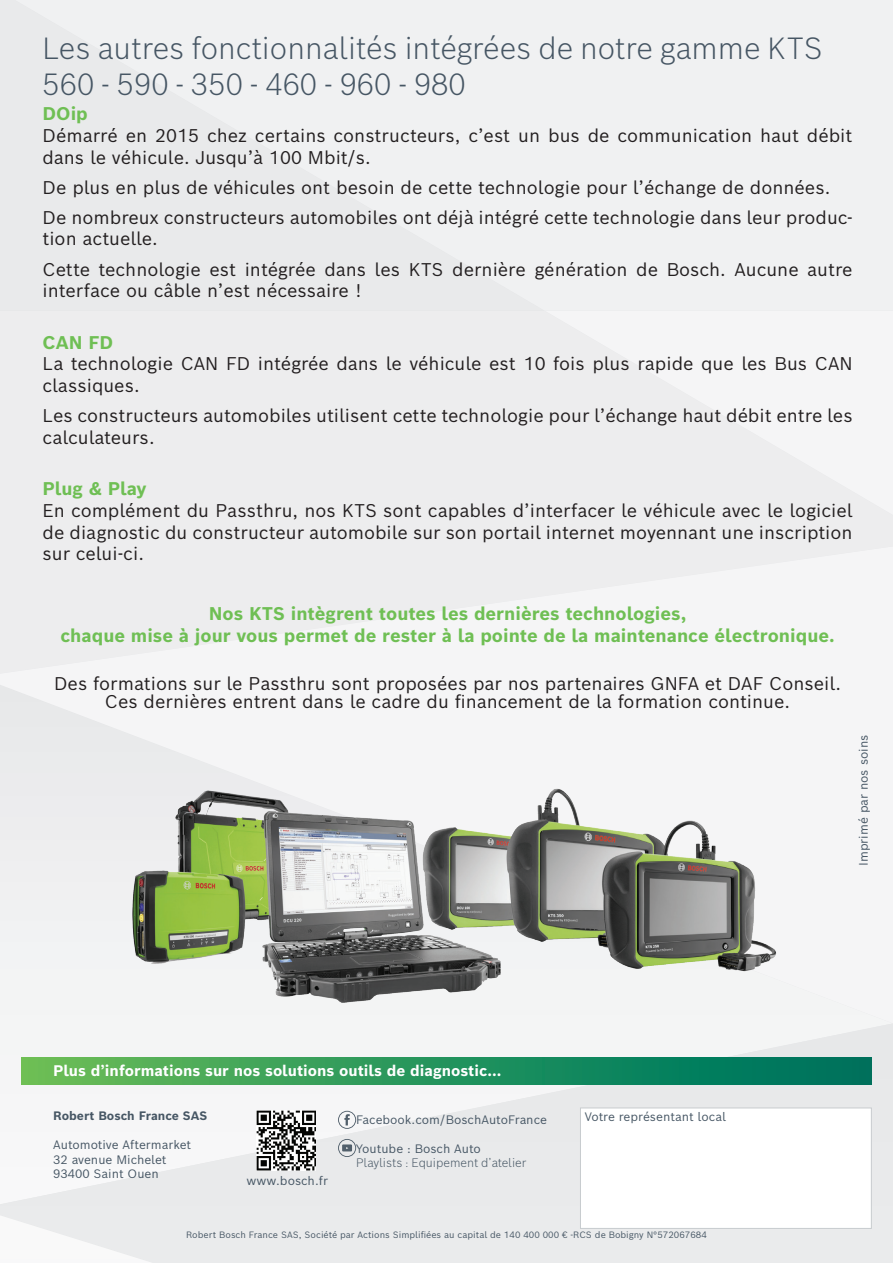
<style>
.page{position:relative;width:893px;height:1263px;background:#fff}
.page>*{position:absolute;margin:0;border:0;box-sizing:border-box;transform-origin:0 0}
.t1{font:300 30px/36px "Bosch Sans";color:#465664}
.t2{font:18px/21.6px "Bosch Sans";color:#231f20}
.t3{font:700 18px/21.6px "Bosch Sans";color:#6fbf54;text-align:center}
.t4{font:700 15px "Bosch Sans";color:#fff}
.t5{font:12px/14.4px "Bosch Sans";color:#465664}
.t6{font:300 12px "Bosch Sans";color:#465664}
.t7{font:700 12px "Bosch Sans";color:#465664}
.t8{font:9px "Bosch Sans";color:#465664}
</style>
<div class="page">
<svg style="left:0;top:1023px;width:893px;height:240px"></svg>
<svg style="left:0;top:1215px;width:153px;height:48px"></svg>
<div style="left:0;top:311px;width:893px;height:235px;background:#ededee"></div>
<div style="left:545px;top:311px;width:348px;height:204px;background:#eeeeef"></div>
<div style="left:0;top:0;width:15px;height:311px;background:#e9eaeb"></div>
<div style="left:15px;top:0;width:878px;height:311px;background:#f0f1f2"></div>
<div style="left:0;top:546px;width:893px;height:477px;background:#f5f5f6"></div>
<img style="left:256px;top:1111px;width:60px;height:59px">
<svg style="left:338px;top:1111px;width:18px;height:18px"></svg>
<svg style="left:338px;top:1139px;width:18px;height:18px"></svg>
<div style="left:580px;top:1107px;width:292px;height:122px;background:#fff;border:1px solid #c8cccf"></div>
<div style="left:21px;top:1057px;width:851px;height:27px;background:linear-gradient(to right,#66bc57,#006e5f)"></div>
<img style="left:118px;top:765px;width:662px;height:250px">
<h1 class="t1" style="left:43px;top:29px;width:782px">Les autres fonctionnalités intégrées de notre gamme KTS<br>560 - 590 - 350 - 460 - 960 - 980</h1>
<p class="t3" style="left:43px;top:103px;width:47px">DOip</p>
<p class="t2" style="left:43px;top:124px;width:812px">Démarré en 2015 chez certains constructeurs, c’est un bus de communication haut débit dans le véhicule. Jusqu’à 100 Mbit/s.</p>
<p class="t2" style="left:43px;top:171px;width:812px;line-height:30.2px">De plus en plus de véhicules ont besoin de cette technologie pour l’échange de données.<br>De nombreux constructeurs automobiles ont déjà intégré cette technologie dans leur produc-</p>
<p class="t2" style="left:43px;top:223px;width:811px;line-height:30.2px">tion actuelle.<br>Cette technologie est intégrée dans les KTS dernière génération de Bosch. Aucune autre</p>
<p class="t2" style="left:43px;top:279px;width:320px">interface ou câble n’est nécessaire !</p>
<p class="t3" style="left:43px;top:331px;width:72px">CAN FD</p>
<p class="t2" style="left:43px;top:352px;width:811px">La technologie CAN FD intégrée dans le véhicule est 10 fois plus rapide que les Bus CAN classiques.</p>
<p class="t2" style="left:43px;top:404px;width:812px">Les constructeurs automobiles utilisent cette technologie pour l’échange haut débit entre les calculateurs.</p>
<p class="t3" style="left:43px;top:478px;width:106px">Plug &amp; Play</p>
<p class="t2" style="left:43px;top:499px;width:812px;text-align:justify">En complément du Passthru, nos KTS sont capables d’interfacer le véhicule avec le logiciel de diagnostic du constructeur automobile sur son portail internet moyennant une inscription sur celui-ci.</p>
<p class="t3" style="left:60px;top:603px;width:776px">Nos KTS intègrent toutes les dernières technologies,<br>chaque mise à jour vous permet de rester à la pointe de la maintenance électronique.</p>
<p class="t2" style="left:54px;top:674px;width:789px;line-height:18px;text-align:center">Des formations sur le Passthru sont proposées par nos partenaires GNFA et DAF Conseil.<br>Ces dernières entrent dans le cadre du financement de la formation continue.</p>
<p class="t5" style="left:856px;top:866px;width:132px;rotate:-90deg">Imprimé par nos soins</p>
<p class="t4" style="left:53px;top:1060px;width:450px">Plus d’informations sur nos solutions outils de diagnostic...</p>
<p class="t7" style="left:53px;top:1108px;width:156px">Robert Bosch France SAS</p>
<p class="t5" style="left:53px;top:1137px;width:140px">Automotive Aftermarket<br>32 avenue Michelet<br>93400 Saint Ouen</p>
<p class="t5" style="left:247px;top:1173px;width:83px">www.bosch.fr</p>
<p class="t5" style="left:356px;top:1112px;width:192px">Facebook.com/BoschAutoFrance</p>
<p class="t5" style="left:356px;top:1141px;width:126px">Youtube : Bosch Auto</p>
<p class="t6" style="left:356px;top:1155px;width:172px">Playlists : Equipement d’atelier</p>
<p class="t5" style="left:585px;top:1109px;width:143px">Votre représentant local</p>
<p class="t8" style="left:186px;top:1229px;width:522px">Robert Bosch France SAS, Société par Actions Simplifiées au capital de 140 400 000 € -RCS de Bobigny N°572067684</p>
</div>
